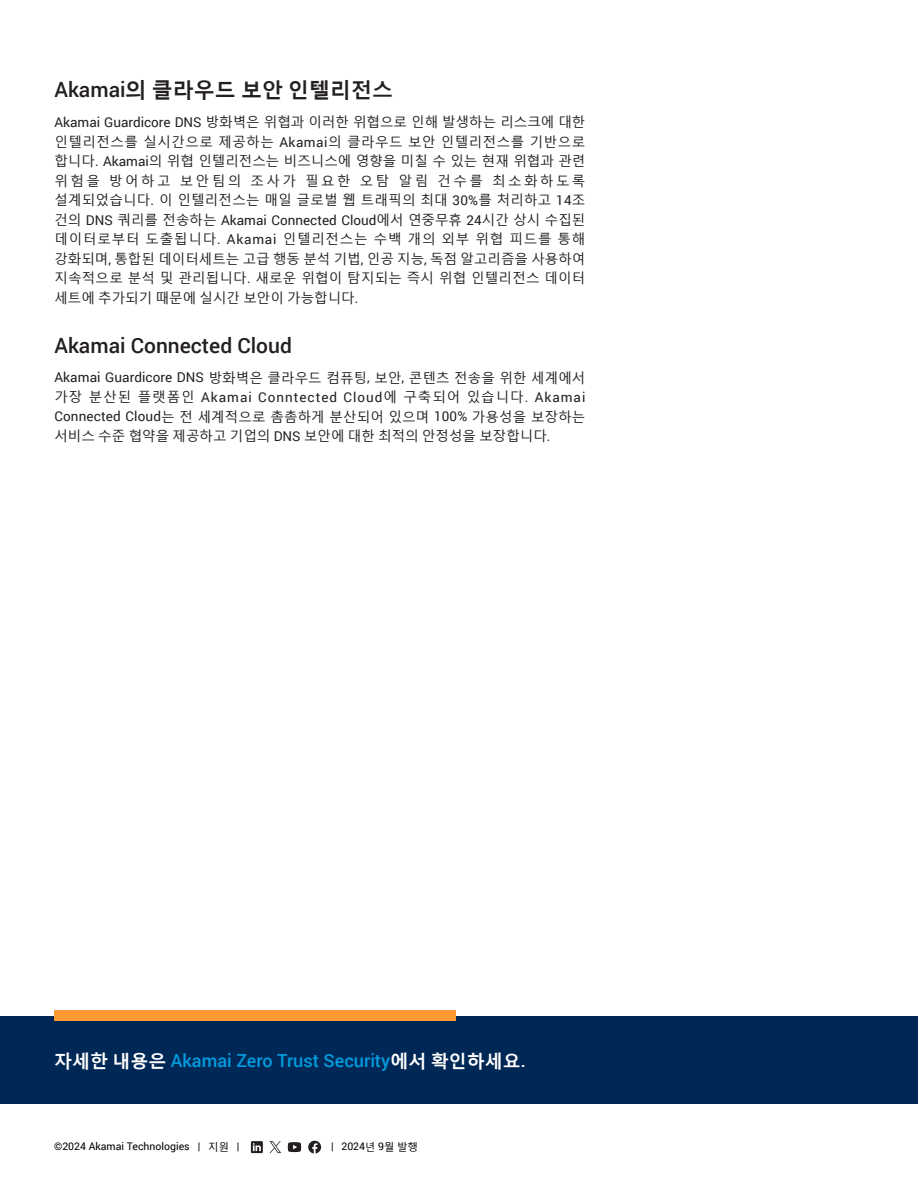
<style>
.page{position:relative;width:918px;height:1188px;background:#fff}
.page>*{position:absolute;margin:0;border:0;box-sizing:border-box;transform-origin:0 0}
.H2_Title{font:500 21px "Roboto";color:#231f20}
.H2_Title-2{font:700 21px "Malgun Gothic";color:#231f20}
.CTA_on_Navy_Blue{font:500 18px "Roboto";color:#009cde}
.Body{font:13.5px/19.5px "Malgun Gothic";letter-spacing:.01em;color:#231f20;text-align:justify}
.t1{font:10.5px "Roboto";color:#000}
.s1{font-family:"Roboto";font-weight:500}
.s2{font-family:"Roboto"}
.s3{font-family:"Malgun Gothic";font-weight:700;color:#fff}
.s4{color:#fff}
.s5{font-family:"Malgun Gothic"}
</style>
<div class="page">
<svg style="left:251px;top:1141px;width:12px;height:12px"></svg>
<svg style="left:269px;top:1141px;width:12px;height:12px"></svg>
<svg style="left:288px;top:1142px;width:13px;height:10px"></svg>
<svg style="left:308px;top:1141px;width:13px;height:13px"></svg>
<div style="left:0;top:1016px;width:918px;height:87px;background:#002856"></div>
<div style="left:54px;top:1011px;width:401px;height:10px;background:#f93"></div>
<p class="H2_Title-2" style="left:54px;top:78px;width:340px"><span class="s1">Akamai</span>의 클라우드 보안 인텔리전스</p>
<p class="Body" style="left:54px;top:113px;width:533px"><span class="s2">Akamai Guardicore DNS</span> 방화벽은 위협과 이러한 위협으로 인해 발생하는 리스크에 대한 인텔리전스를 실시간으로 제공하는 <span class="s2">Akamai</span>의 클라우드 보안 인텔리전스를 기반으로 합니다<span class="s2">. Akamai</span>의 위협 인텔리전스는 비즈니스에 영향을 미칠 수 있는 현재 위협과 관련 위험을 방어하고 보안팀의 조사가 필요한 오탐 알림 건수를 최소화하도록 설계되었습니다<span class="s2">.</span> 이 인텔리전스는 매일 글로벌 웹 트래픽의 최대 <span class="s2">30%</span>를 처리하고 <span class="s2">14</span>조 건의 <span class="s2">DNS</span> 쿼리를 전송하는 <span class="s2">Akamai Connected Cloud</span>에서 연중무휴 <span class="s2">24</span>시간 상시 수집된 데이터로부터 도출됩니다<span class="s2">. Akamai</span> 인텔리전스는 수백 개의 외부 위협 피드를 통해 강화되며<span class="s2">,</span> 통합된 데이터세트는 고급 행동 분석 기법<span class="s2">,</span> 인공 지능<span class="s2">,</span> 독점 알고리즘을 사용하여 지속적으로 분석 및 관리됩니다<span class="s2">.</span> 새로운 위협이 탐지되는 즉시 위협 인텔리전스 데이터 세트에 추가되기 때문에 실시간 보안이 가능합니다<span class="s2">.</span></p>
<p class="H2_Title" style="left:54px;top:330px;width:239px">Akamai Connected Cloud</p>
<p class="Body" style="left:54px;top:368px;width:533px"><span class="s2">Akamai Guardicore DNS</span> 방화벽은 클라우드 컴퓨팅<span class="s2">,</span> 보안<span class="s2">,</span> 콘텐츠 전송을 위한 세계에서 가장 분산된 플랫폼인 <span class="s2">Akamai Conntected Cloud</span>에 구축되어 있습니다<span class="s2">. Akamai Connected Cloud</span>는 전 세계적으로 촘촘하게 분산되어 있으며 <span class="s2">100%</span> 가용성을 보장하는 서비스 수준 협약을 제공하고 기업의 <span class="s2">DNS</span> 보안에 대한 최적의 안정성을 보장합니다<span class="s2">.</span></p>
<p class="CTA_on_Navy_Blue" style="left:54px;top:1048px;width:473px"><span class="s3">자세한 내용은</span> Akamai Zero Trust Security<span class="s3">에서 확인하세요</span><span class="s4">.</span></p>
<p class="t1" style="left:54px;top:1139px;width:187px">©2024 Akamai Technologies | <span class="s5">지원</span> |</p>
<p class="t1" style="left:331px;top:1139px;width:89px">| 2024<span class="s5">년</span> 9<span class="s5">월 발행</span></p>
</div>
